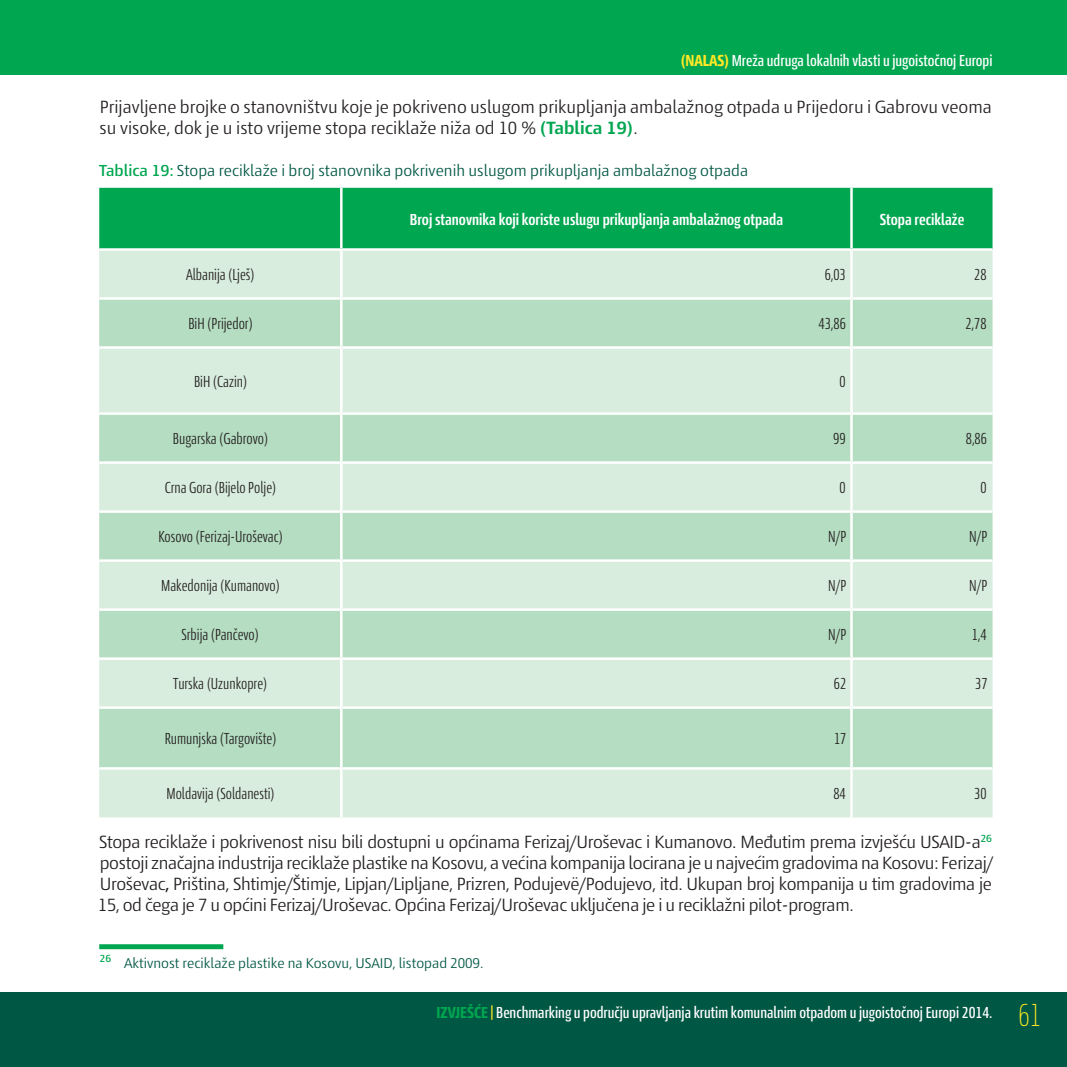
<style>
.page{position:relative;width:1067px;height:1067px;background:#fff}
.page>*{position:absolute;margin:0;border:0;box-sizing:border-box;transform-origin:0 0}
.t1{font:300 17.5px/21px "Den Haag Nova";color:#231f20}
.t2{font:300 condensed 15.75px "Den Haag Nova";color:#231f20}
.t3{font:500 condensed 15.75px "Den Haag Nova";color:#fff}
.t4{font:300 15.75px "Den Haag Nova";color:#005743}
.t5{font:600 condensed 15.75px "Den Haag Nova";color:#fff}
.t6{font:300 14px "Den Haag Nova";color:#005743}
.s1{font-weight:700;color:#ffe925}
.s2{font-weight:600;color:#00a650}
.s3{font-weight:500;color:#00a650}
.s4{font-weight:500}
.s5{font-weight:700;color:#00a650}
.s6{color:#ffe925}
.s7{font-weight:100;font-size:31.5px;color:#ffe925}
</style>
<div class="page">
<div style="left:0;top:0;width:1067px;height:74px;background:#00a650"></div>
<div style="left:0;top:992px;width:1067px;height:75px;background:#005743"></div>
<div style="left:99px;top:188px;width:893px;height:60px;background:#00a650"></div>
<div style="left:99px;top:251px;width:893px;height:566px;background:#d8eddd"></div>
<svg style="left:99px;top:300px;width:893px;height:467px;fill:#b4ddc1"></svg>
<hr style="left:340px;top:188px;width:2px;height:60px;background:#fff">
<hr style="left:850px;top:188px;width:2px;height:60px;background:#fff">
<hr style="left:340px;top:251px;width:2px;height:46px;background:#fff">
<hr style="left:850px;top:251px;width:2px;height:46px;background:#fff">
<hr style="left:99px;top:297px;width:242px;height:3px;background:#fff">
<hr style="left:341px;top:297px;width:510px;height:3px;background:#fff">
<hr style="left:340px;top:300px;width:2px;height:46px;background:#fff">
<hr style="left:851px;top:297px;width:141px;height:3px;background:#fff">
<hr style="left:850px;top:300px;width:2px;height:46px;background:#fff">
<hr style="left:99px;top:346px;width:242px;height:3px;background:#fff">
<hr style="left:341px;top:346px;width:510px;height:3px;background:#fff">
<hr style="left:340px;top:349px;width:2px;height:63px;background:#fff">
<hr style="left:851px;top:346px;width:141px;height:3px;background:#fff">
<hr style="left:850px;top:349px;width:2px;height:63px;background:#fff">
<hr style="left:99px;top:412px;width:242px;height:3px;background:#fff">
<hr style="left:341px;top:412px;width:510px;height:3px;background:#fff">
<hr style="left:340px;top:415px;width:2px;height:46px;background:#fff">
<hr style="left:851px;top:412px;width:141px;height:3px;background:#fff">
<hr style="left:850px;top:415px;width:2px;height:46px;background:#fff">
<hr style="left:99px;top:461px;width:242px;height:3px;background:#fff">
<hr style="left:341px;top:461px;width:510px;height:3px;background:#fff">
<hr style="left:340px;top:464px;width:2px;height:46px;background:#fff">
<hr style="left:851px;top:461px;width:141px;height:3px;background:#fff">
<hr style="left:850px;top:464px;width:2px;height:46px;background:#fff">
<hr style="left:99px;top:510px;width:242px;height:3px;background:#fff">
<hr style="left:341px;top:510px;width:510px;height:3px;background:#fff">
<hr style="left:340px;top:513px;width:2px;height:46px;background:#fff">
<hr style="left:851px;top:510px;width:141px;height:3px;background:#fff">
<hr style="left:850px;top:513px;width:2px;height:46px;background:#fff">
<hr style="left:99px;top:559px;width:242px;height:3px;background:#fff">
<hr style="left:341px;top:559px;width:510px;height:3px;background:#fff">
<hr style="left:340px;top:562px;width:2px;height:46px;background:#fff">
<hr style="left:851px;top:559px;width:141px;height:3px;background:#fff">
<hr style="left:850px;top:562px;width:2px;height:46px;background:#fff">
<hr style="left:99px;top:608px;width:242px;height:3px;background:#fff">
<hr style="left:341px;top:608px;width:510px;height:3px;background:#fff">
<hr style="left:340px;top:611px;width:2px;height:46px;background:#fff">
<hr style="left:851px;top:608px;width:141px;height:3px;background:#fff">
<hr style="left:850px;top:611px;width:2px;height:46px;background:#fff">
<hr style="left:99px;top:657px;width:242px;height:3px;background:#fff">
<hr style="left:341px;top:657px;width:510px;height:3px;background:#fff">
<hr style="left:340px;top:660px;width:2px;height:46px;background:#fff">
<hr style="left:851px;top:657px;width:141px;height:3px;background:#fff">
<hr style="left:850px;top:660px;width:2px;height:46px;background:#fff">
<hr style="left:99px;top:706px;width:242px;height:3px;background:#fff">
<hr style="left:341px;top:706px;width:510px;height:3px;background:#fff">
<hr style="left:340px;top:709px;width:2px;height:58px;background:#fff">
<hr style="left:851px;top:706px;width:141px;height:3px;background:#fff">
<hr style="left:850px;top:709px;width:2px;height:58px;background:#fff">
<hr style="left:99px;top:767px;width:242px;height:2px;background:#fff">
<hr style="left:341px;top:767px;width:510px;height:2px;background:#fff">
<hr style="left:340px;top:769px;width:2px;height:48px;background:#fff">
<hr style="left:851px;top:767px;width:141px;height:2px;background:#fff">
<hr style="left:850px;top:769px;width:2px;height:48px;background:#fff">
<div style="left:99px;top:944px;width:124px;height:5px;background:#00a650"></div>
<p class="t3" style="left:680px;top:49px;width:313px"><span class="s1">(NALAS)</span> Mreža udruga lokalnih vlasti u jugoistočnoj Europi</p>
<p class="t1" style="left:99px;top:95px;width:894px">Prijavljene brojke o stanovništvu koje je pokriveno uslugom prikupljanja ambalažnog otpada u Prijedoru i Gabrovu veoma su visoke, dok je u isto vrijeme stopa reciklaže niža od 10 % <span class="s2">(Tablica 19)</span>.</p>
<p class="t4" style="left:99px;top:159px;width:650px"><span class="s3">Tablica 19:</span> Stopa reciklaže i broj stanovnika pokrivenih uslugom prikupljanja ambalažnog otpada</p>
<p class="t5" style="left:410px;top:208px;width:375px">Broj stanovnika koji koriste uslugu prikupljanja ambalažnog otpada</p>
<p class="t5" style="left:879px;top:208px;width:86px">Stopa reciklaže</p>
<p class="t2" style="left:186px;top:264px;width:70px">Albanija (Lješ)</p>
<p class="t2" style="left:824px;top:264px;width:23px">6,03</p>
<p class="t2" style="left:974px;top:264px;width:14px">28</p>
<p class="t2" style="left:188px;top:313px;width:66px">BiH (Prijedor)</p>
<p class="t2" style="left:818px;top:313px;width:29px">43,86</p>
<p class="t2" style="left:965px;top:313px;width:23px">2,78</p>
<p class="t2" style="left:194px;top:370px;width:55px">BiH (Cazin)</p>
<p class="t2" style="left:839px;top:370px;width:8px">0</p>
<p class="t2" style="left:173px;top:428px;width:97px">Bugarska (Gabrovo)</p>
<p class="t2" style="left:833px;top:428px;width:14px">99</p>
<p class="t2" style="left:965px;top:428px;width:23px">8,86</p>
<p class="t2" style="left:165px;top:477px;width:113px">Crna Gora (Bijelo Polje)</p>
<p class="t2" style="left:839px;top:477px;width:8px">0</p>
<p class="t2" style="left:980px;top:477px;width:8px">0</p>
<p class="t2" style="left:158px;top:526px;width:126px">Kosovo (Ferizaj-Uroševac)</p>
<p class="t2" style="left:828px;top:526px;width:20px">N/P</p>
<p class="t2" style="left:969px;top:526px;width:20px">N/P</p>
<p class="t2" style="left:161px;top:574px;width:120px">Makedonija (Kumanovo)</p>
<p class="t2" style="left:828px;top:574px;width:20px">N/P</p>
<p class="t2" style="left:969px;top:574px;width:20px">N/P</p>
<p class="t2" style="left:181px;top:623px;width:79px">Srbija (Pančevo)</p>
<p class="t2" style="left:828px;top:623px;width:20px">N/P</p>
<p class="t2" style="left:971px;top:623px;width:16px">1,4</p>
<p class="t2" style="left:173px;top:672px;width:96px">Turska (Uzunkopre)</p>
<p class="t2" style="left:834px;top:672px;width:14px">62</p>
<p class="t2" style="left:975px;top:672px;width:14px">37</p>
<p class="t2" style="left:165px;top:727px;width:113px">Rumunjska (Targovište)</p>
<p class="t2" style="left:834px;top:727px;width:14px">17</p>
<p class="t2" style="left:166px;top:782px;width:110px">Moldavija (Soldanesti)</p>
<p class="t2" style="left:833px;top:782px;width:14px">84</p>
<p class="t2" style="left:974px;top:782px;width:14px">30</p>
<p class="t1" style="left:98px;top:830px;width:897px;text-align:justify">Stopa reciklaže i pokrivenost nisu bili dostupni u općinama Ferizaj/Uroševac i Kumanovo. Međutim prema izvješću USAID-a<sup>26 </sup>postoji značajna industrija reciklaže plastike na Kosovu, a većina kompanija locirana je u najvećim gradovima na Kosovu: Ferizaj/ Uroševac<span class="s4">,</span> Priština, Shtimje/Štimje, Lipjan/Lipljane, Prizren, Podujevë/Podujevo, itd. Ukupan broj kompanija u tim gradovima je 15, od čega je 7 u općini Ferizaj/Uroševac. Općina Ferizaj/Uroševac uključena je i u reciklažni pilot-program.</p>
<p class="t6" style="left:100px;top:953px;width:385px"><sup>26</sup> Aktivnost reciklaže plastike na Kosovu, USAID, listopad 2009.</p>
<p class="t3" style="left:436px;top:1001px;width:606px"><span class="s5">IZVJEŠĆE</span> <span class="s6">|</span> Benchmarking u području upravljanja krutim komunalnim otpadom u jugoistočnoj Europi 2014. <span class="s7">61</span></p>
</div>
